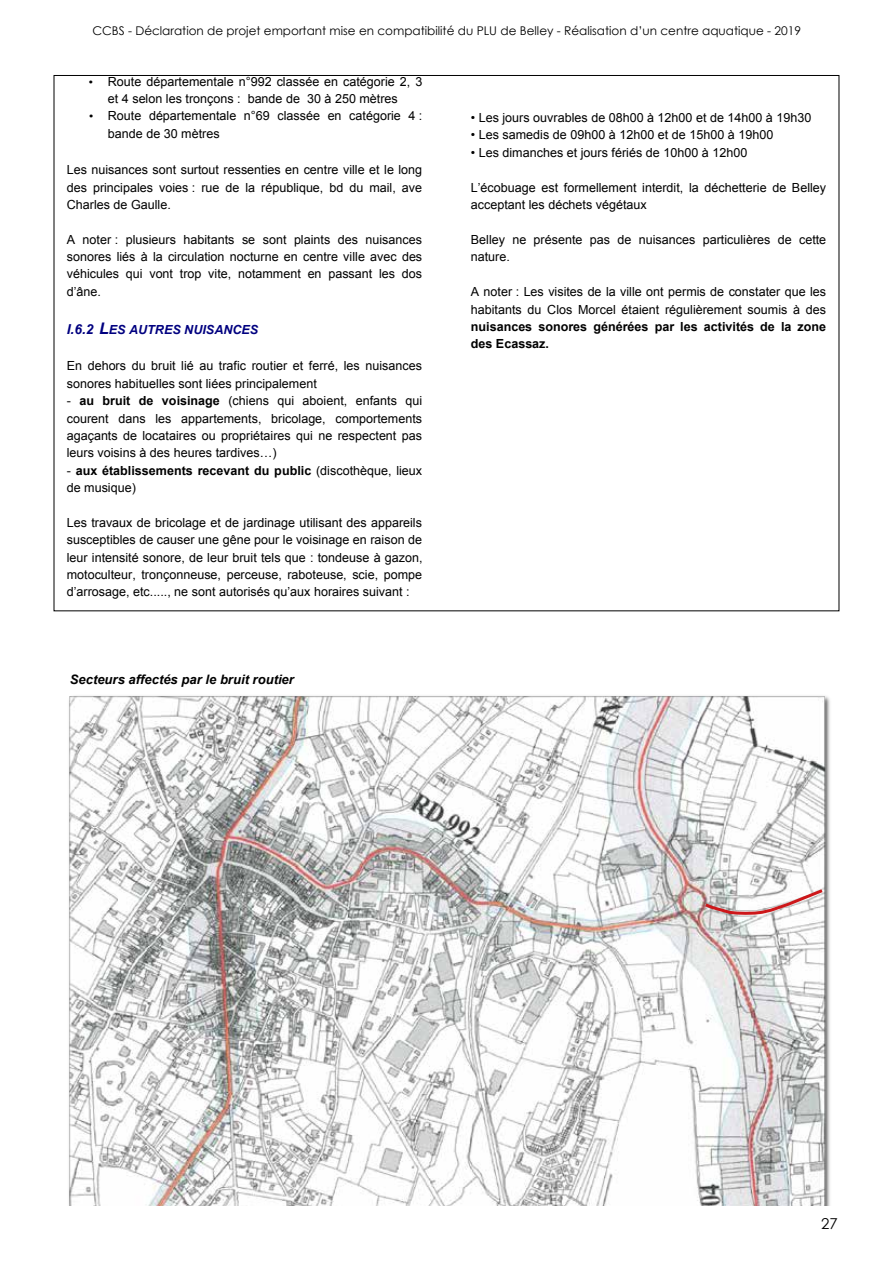
<style>
.page{position:relative;width:893px;height:1263px;background:#fff}
.page>*{position:absolute;margin:0;border:0;box-sizing:border-box;transform-origin:0 0}
.t1{font:15px "Century Gothic";color:#000}
.t2{font:italic 700 13.05px "Arial";color:#000}
.t3{font:12.6px/17.4px "Arial";color:#000}
.t4{font:700 12.6px/17.4px "Arial";color:#000}
.t5{font:italic 700 12.6px "Arial";color:#000080}
.t6{font:12px "Century Gothic";color:#000}
.s1{font-family:"Courier New"}
.s2{font-size:13.65px}
.s3{font-size:16.05px}
.s4{font-weight:700}
.s5{font-weight:400}
</style>
<div class="page">
<img style="left:69px;top:696px;width:761px;height:509px">
<svg style="left:702px;top:887px;width:124px;height:29px"></svg>
<p class="t6" style="left:92px;top:22px;width:710px">CCBS - Déclaration de projet emportant mise en compatibilité du PLU de Belley - Réalisation d’un centre aquatique - 2019</p>
<p class="t3" style="left:87px;top:73px;width:337px;text-align:center"><span class="s1">•</span> Route départementale n°992 classée en catégorie 2, 3 et 4 selon les tronçons : bande de 30 à 250 mètres</p>
<p class="t3" style="left:108px;top:107px;width:316px;text-indent:-21px"><span class="s1">•</span> Route départementale n°69 classée en catégorie 4 : bande de 30 mètres</p>
<p class="t3" style="left:67px;top:161px;width:357px;text-align:justify">Les nuisances sont surtout ressenties en centre ville et le long des principales voies : rue de la république, bd du mail, ave Charles de Gaulle.</p>
<p class="t3" style="left:67px;top:231px;width:357px;text-align:justify">A noter : plusieurs habitants se sont plaints des nuisances sonores liés à la circulation nocturne en centre ville avec des véhicules qui vont trop vite, notamment en passant les dos d’âne.</p>
<p class="t5" style="left:67px;top:321px;width:193px"><span class="s2">I.6.2</span> <span class="s3">L</span>ES AUTRES NUISANCES</p>
<p class="t3" style="left:67px;top:357px;width:357px">En dehors du bruit lié au trafic routier et ferré, les nuisances sonores habituelles sont liées principalement</p>
<p class="t3" style="left:67px;top:392px;width:357px;text-align:justify">- <span class="s4">au bruit de voisinage</span> (chiens qui aboient, enfants qui courent dans les appartements, bricolage, comportements agaçants de locataires ou propriétaires qui ne respectent pas leurs voisins à des heures tardives…)</p>
<p class="t4" style="left:67px;top:462px;width:357px"><span class="s5">-</span> aux établissements recevant du public <span class="s5">(discothèque, lieux de musique)</span></p>
<p class="t3" style="left:67px;top:514px;width:357px;text-align:justify">Les travaux de bricolage et de jardinage utilisant des appareils susceptibles de causer une gêne pour le voisinage en raison de leur intensité sonore, de leur bruit tels que : tondeuse à gazon, motoculteur, tronçonneuse, perceuse, raboteuse, scie, pompe d’arrosage, etc....., ne sont autorisés qu’aux horaires suivant :</p>
<p class="t2" style="left:70px;top:670px;width:226px">Secteurs affectés par le bruit routier</p>
<p class="t3" style="left:471px;top:109px;width:342px">• Les jours ouvrables de 08h00 à 12h00 et de 14h00 à 19h30</p>
<p class="t3" style="left:471px;top:126px;width:304px">• Les samedis de 09h00 à 12h00 et de 15h00 à 19h00</p>
<p class="t3" style="left:471px;top:144px;width:278px">• Les dimanches et jours fériés de 10h00 à 12h00</p>
<p class="t3" style="left:471px;top:179px;width:357px">L’écobuage est formellement interdit, la déchetterie de Belley acceptant les déchets végétaux</p>
<p class="t3" style="left:471px;top:231px;width:357px">Belley ne présente pas de nuisances particulières de cette nature.</p>
<p class="t3" style="left:471px;top:283px;width:357px">A noter : Les visites de la ville ont permis de constater que les habitants du Clos Morcel étaient régulièrement soumis à des</p>
<p class="t4" style="left:471px;top:318px;width:357px">nuisances sonores générées par les activités de la zone des Ecassaz.</p>
<p class="t1" style="left:821px;top:1213px;width:18px">27</p>
</div>
